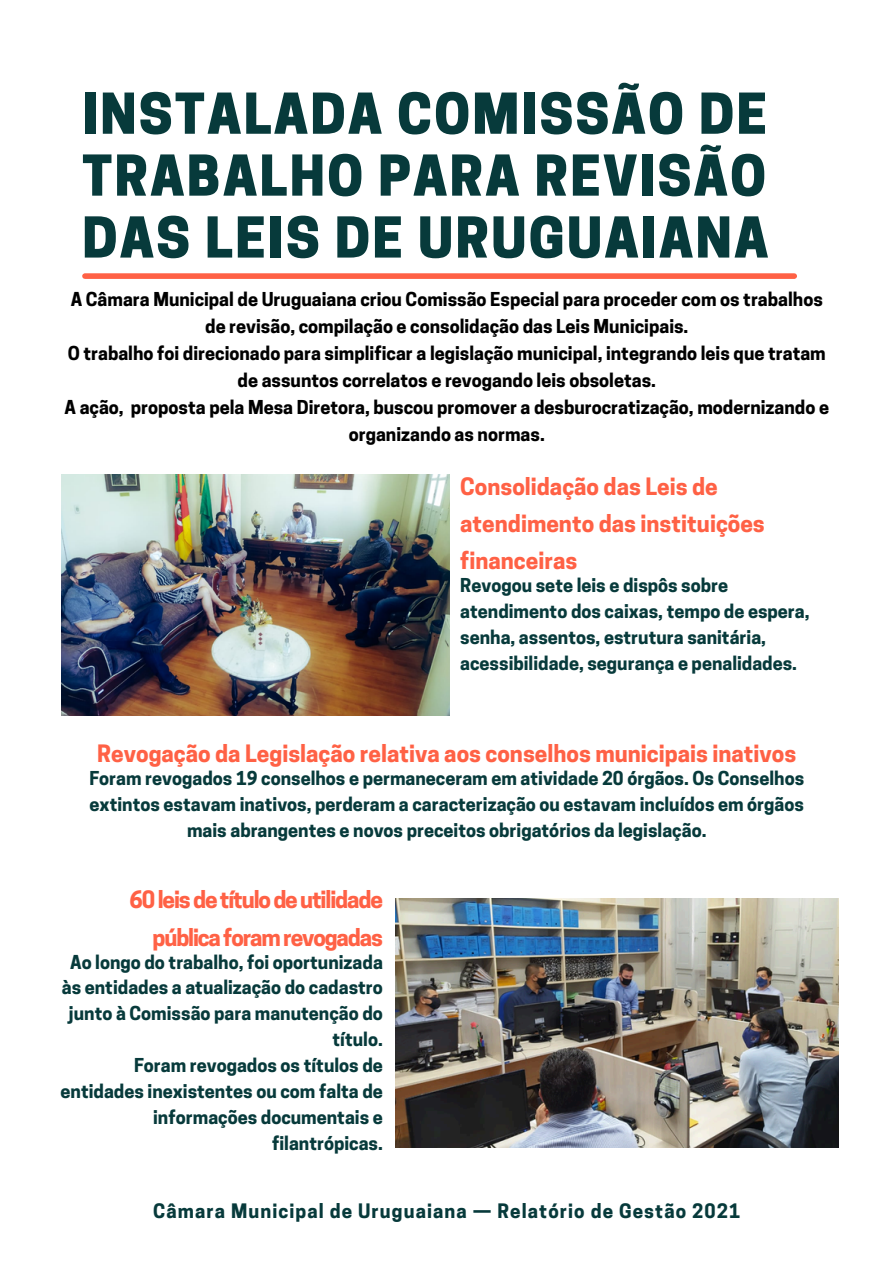
<style>
.page{position:relative;width:894px;height:1264px;background:#fff}
.page>*{position:absolute;margin:0;border:0;box-sizing:border-box;transform-origin:0 0}
.t1{font:800 52.8px/61.8px "Cooper Hewitt";letter-spacing:.04em;color:#073a3b;text-align:justify}
.t2{font:700 22.5px/37.2px "Cooper Hewitt";color:#ff6145}
.t3{font:700 22.5px/37.2px "Cooper Hewitt";letter-spacing:-.05em;color:#ff6145;text-align:right}
.t4{font:700 18.75px "Cooper Hewitt";letter-spacing:.06em;color:#073a3b}
.t5{font:700 18px/25.8px "Cooper Hewitt";color:#073a3b;text-align:right}
.t6{font:700 18px/27px "Cooper Hewitt";color:#000;text-align:center}
</style>
<div class="page">
<div style="left:85px;top:273px;width:709px;height:6px;background:#ff6145"></div>
<img style="left:61px;top:474px;width:388px;height:241px">
<img style="left:395px;top:898px;width:443px;height:249px">
<h1 class="t1" style="left:82px;top:90px;width:687px">INSTALADA COMISSÃO DE TRABALHO PARA REVISÃO DAS LEIS DE URUGUAIANA</h1>
<p class="t6" style="left:71px;top:288px;width:753px">A Câmara Municipal de Uruguaiana criou Comissão Especial para proceder com os trabalhos de revisão, compilação e consolidação das Leis Municipais.</p>
<p class="t6" style="left:68px;top:342px;width:759px">O trabalho foi direcionado para simplificar a legislação municipal, integrando leis que tratam de assuntos correlatos e revogando leis obsoletas.</p>
<p class="t6" style="left:64px;top:396px;width:765px">A ação, proposta pela Mesa Diretora, buscou promover a desburocratização, modernizando e organizando as normas.</p>
<p class="t2" style="left:460px;top:471px;width:306px">Consolidação das Leis de atendimento das instituições financeiras</p>
<h2 class="t5" style="left:460px;top:575px;width:351px;text-align:left">Revogou sete leis e dispôs sobre atendimento dos caixas, tempo de espera, senha, assentos, estrutura sanitária, acessibilidade, segurança e penalidades.</h2>
<p class="t2" style="left:97px;top:738px;width:700px">Revogação da Legislação relativa aos conselhos municipais inativos</p>
<p class="t5" style="left:89px;top:767px;width:716px;text-align:center">Foram revogados 19 conselhos e permaneceram em atividade 20 órgãos. Os Conselhos extintos estavam inativos, perderam a caracterização ou estavam incluídos em órgãos mais abrangentes e novos preceitos obrigatórios da legislação.</p>
<p class="t3" style="left:130px;top:884px;width:255px">60leisdetítulodeutilidade públicaforamrevogadas</p>
<h2 class="t5" style="left:62px;top:951px;width:322px">Ao longo do trabalho, foi oportunizada às entidades a atualização do cadastro junto à Comissão para manutenção do título.</h2>
<p class="t5" style="left:61px;top:1054px;width:324px">Foram revogados os títulos de entidades inexistentes ou com falta de informações documentais e filantrópicas.</p>
<p class="t4" style="left:153px;top:1203px;width:588px">Câmara Municipal de Uruguaiana — Relatório de Gestão 2021</p>
</div>
